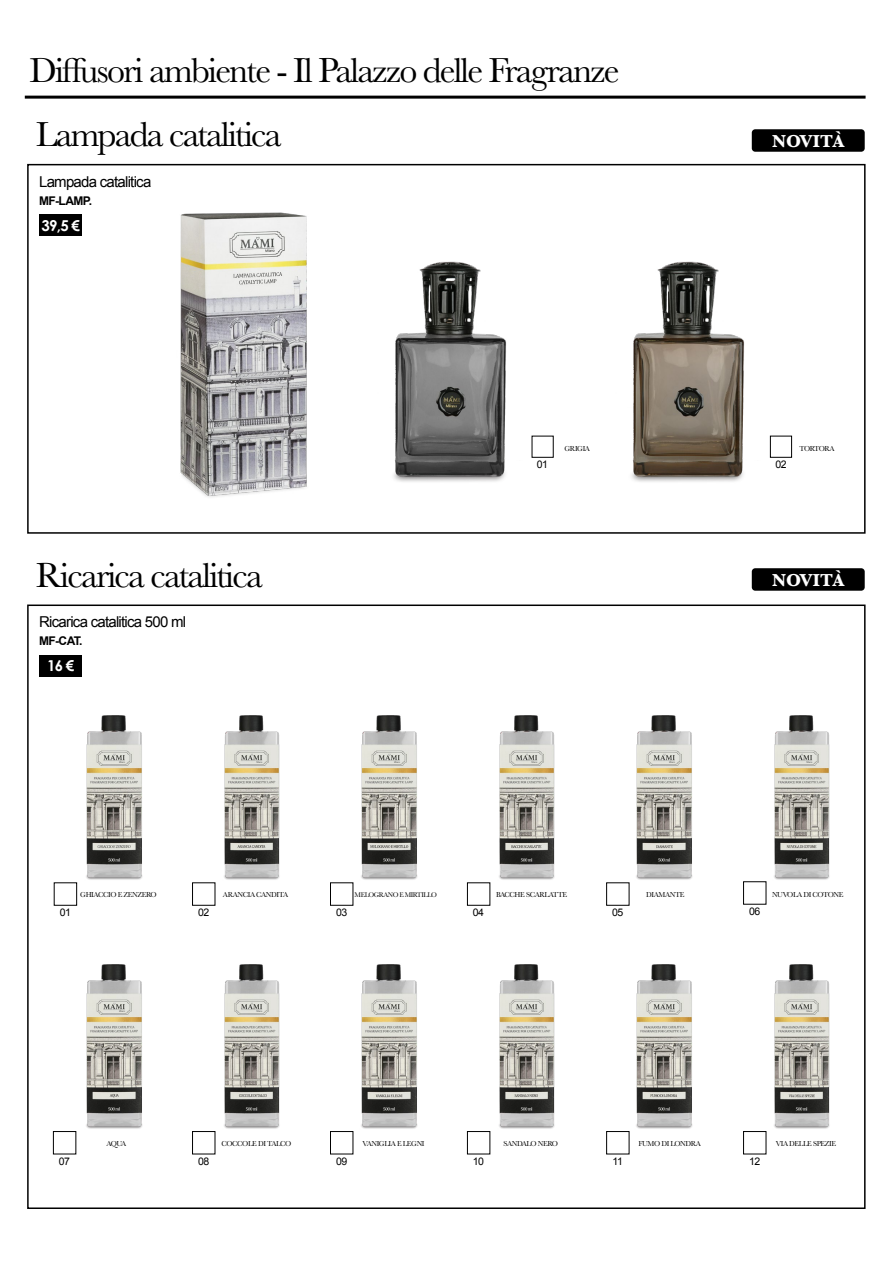
<style>
.page{position:relative;width:893px;height:1263px;background:#fff}
.page>*{position:absolute;margin:0;border:0;box-sizing:border-box;transform-origin:0 0}
.t1{font:36px "Baskerville";letter-spacing:-.05em;color:#000}
.t2{font:700 18px "Baskerville";color:#fff}
.t3{font:15px "Arial";letter-spacing:-.05em;color:#000}
.t4{font:700 15px "Century Gothic";color:#fff}
.t5{font:700 12px "Arial";letter-spacing:-.05em;color:#000}
.t6{font:10.5px "Arial";letter-spacing:-.05em;color:#000}
.t7{font:7.5px "Baskerville";letter-spacing:-.05em;color:#000}
.t8{font:7.5px "Baskerville";letter-spacing:-.075em;color:#000}
.t9{font:7.05px "Baskerville";letter-spacing:-.06em;color:#000}
</style>
<div class="page">
<hr style="left:25px;top:96px;width:841px;height:3px;background:#000">
<div style="left:39px;top:215px;width:43px;height:21px;background:#000"></div>
<div style="left:39px;top:655px;width:43px;height:22px;background:#000"></div>
<div style="left:27px;top:164px;width:839px;height:370px;border:2px solid #000"></div>
<div style="left:770px;top:436px;width:22px;height:21px;border:1px solid #000"></div>
<img style="left:393px;top:261px;width:113px;height:221px">
<img style="left:631px;top:261px;width:113px;height:221px">
<img style="left:76px;top:715px;width:67px;height:172px">
<img style="left:351px;top:715px;width:67px;height:172px">
<img style="left:626px;top:715px;width:67px;height:172px">
<img style="left:214px;top:715px;width:66px;height:172px">
<img style="left:489px;top:715px;width:66px;height:172px">
<img style="left:766px;top:715px;width:64px;height:172px">
<img style="left:76px;top:964px;width:67px;height:171px">
<img style="left:353px;top:964px;width:65px;height:171px">
<img style="left:629px;top:964px;width:64px;height:171px">
<img style="left:215px;top:964px;width:65px;height:171px">
<img style="left:490px;top:964px;width:65px;height:171px">
<img style="left:766px;top:964px;width:64px;height:171px">
<div style="left:53px;top:1131px;width:23px;height:23px;border:1px solid #000"></div>
<div style="left:606px;top:1131px;width:23px;height:23px;border:1px solid #000"></div>
<div style="left:330px;top:1131px;width:23px;height:23px;border:1px solid #000"></div>
<div style="left:192px;top:1131px;width:23px;height:23px;border:1px solid #000"></div>
<div style="left:743px;top:1131px;width:23px;height:23px;border:1px solid #000"></div>
<div style="left:467px;top:1131px;width:23px;height:23px;border:1px solid #000"></div>
<img style="left:180px;top:212px;width:127px;height:285px">
<div style="left:752px;top:129px;width:113px;height:23px;background:#000;border-radius:3px"></div>
<div style="left:752px;top:568px;width:113px;height:23px;background:#000;border-radius:3px"></div>
<h1 class="t1" style="left:29px;top:47px;width:591px">Diffusori ambiente - Il Palazzo delle Fragranze</h1>
<h1 class="t1" style="left:36px;top:112px;width:247px">Lampada catalitica</h1>
<h3 class="t3" style="left:39px;top:172px;width:114px">Lampada catalitica</h3>
<h3 class="t5" style="left:39px;top:192px;width:54px">MF-LAMP.</h3>
<h3 class="t4" style="left:42px;top:216px;width:40px">39,5 €</h3>
<h2 class="t2" style="left:772px;top:129px;width:74px">NOVITÀ</h2>
<p class="t7" style="left:564px;top:443px;width:27px">GRIGIA</p>
<p class="t8" style="left:800px;top:443px;width:37px">TORTORA</p>
<h1 class="t1" style="left:36px;top:552px;width:229px">Ricarica catalitica</h1>
<h3 class="t3" style="left:39px;top:612px;width:149px">Ricarica catalitica 500 ml</h3>
<h3 class="t5" style="left:39px;top:633px;width:45px">MF-CAT.</h3>
<h3 class="t4" style="left:47px;top:656px;width:29px">16 €</h3>
<h3 class="t6" style="left:537px;top:457px;width:13px">01</h3>
<h3 class="t6" style="left:776px;top:457px;width:13px">02</h3>
<h2 class="t2" style="left:772px;top:568px;width:74px">NOVITÀ</h2>
<h3 class="t6" style="left:60px;top:905px;width:13px">01</h3>
<p class="t7" style="left:80px;top:890px;width:78px">GHIACCIO E ZENZERO</p>
<h3 class="t6" style="left:198px;top:905px;width:13px">02</h3>
<p class="t7" style="left:223px;top:890px;width:67px">ARANCIA CANDITA</p>
<p class="t9" style="left:355px;top:890px;width:84px">MELOGRANO E MIRTILLO</p>
<p class="t7" style="left:496px;top:890px;width:73px">BACCHE SCARLATTE</p>
<p class="t7" style="left:646px;top:890px;width:40px">DIAMANTE</p>
<p class="t7" style="left:772px;top:890px;width:73px">NUVOLA DI COTONE</p>
<h3 class="t6" style="left:336px;top:905px;width:13px">03</h3>
<h3 class="t6" style="left:473px;top:905px;width:13px">04</h3>
<h3 class="t6" style="left:612px;top:905px;width:13px">05</h3>
<h3 class="t6" style="left:749px;top:904px;width:13px">06</h3>
<h3 class="t6" style="left:59px;top:1154px;width:13px">07</h3>
<p class="t7" style="left:106px;top:1138px;width:21px">AQUA</p>
<p class="t7" style="left:221px;top:1138px;width:71px">COCCOLE DI TALCO</p>
<p class="t7" style="left:363px;top:1138px;width:64px">VANIGLIA E LEGNI</p>
<p class="t7" style="left:503px;top:1138px;width:56px">SANDALO NERO</p>
<p class="t7" style="left:638px;top:1138px;width:64px">FUMO DI LONDRA</p>
<p class="t7" style="left:776px;top:1138px;width:62px">VIA DELLE SPEZIE</p>
<h3 class="t6" style="left:198px;top:1154px;width:13px">08</h3>
<h3 class="t6" style="left:336px;top:1154px;width:13px">09</h3>
<h3 class="t6" style="left:473px;top:1154px;width:13px">10</h3>
<h3 class="t6" style="left:612px;top:1154px;width:12px">11</h3>
<h3 class="t6" style="left:749px;top:1154px;width:13px">12</h3>
</div>
